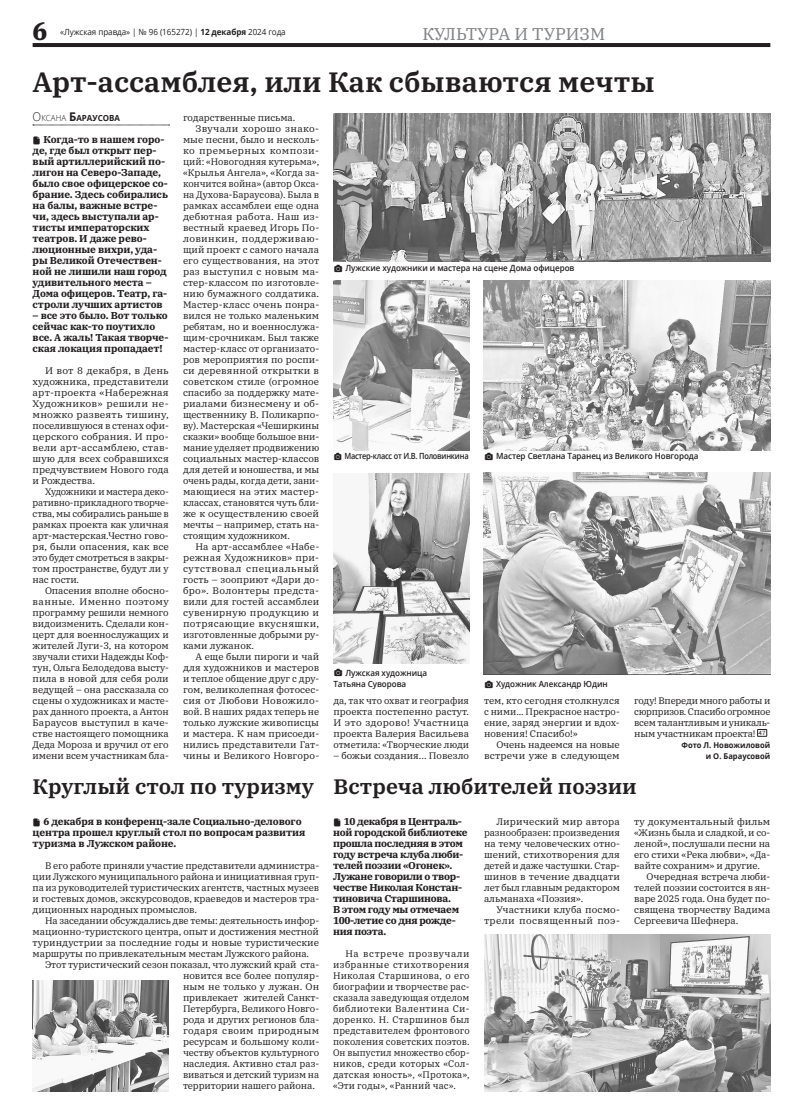
<style>
.page{position:relative;width:803px;height:1120px;background:#fff}
.page>*{position:absolute;margin:0;border:0;box-sizing:border-box;transform-origin:0 0}
.заголовок_40{font:600 28px "IBM Plex Serif";color:#231f20}
.t1{font:700 25px "IBM Plex Serif";color:#231f20}
.заголовок_40-2{font:600 21px "IBM Plex Serif";color:#231f20}
.колотитул{font:17px "IBM Plex Serif";color:#808285}
.t2{font:700 10px/11px "IBM Plex Serif";letter-spacing:-.01em;color:#231f20}
.t3{font:700 10px/11px "IBM Plex Serif";letter-spacing:-.03em;color:#231f20}
.текст_основной{font:9.5px/11px "IBM Plex Serif";letter-spacing:-.01em;color:#231f20;text-align:justify}
.текст_основной-2{font:9.5px/11px "IBM Plex Serif";letter-spacing:-.01em;color:#231f20;text-align:justify;scale:1.05 1}
.текст_основной-3{font:9.5px/11px "IBM Plex Serif";letter-spacing:.02em;color:#231f20;text-align:right}
.t4{font:600 8.5px/11px "Open Sans";letter-spacing:-.01em;color:#231f20;scale:.95 1}
.t5{font:8.5px "Open Sans";letter-spacing:-.01em;color:#231f20;scale:.95 1}
.t6{font:600 8.5px "Open Sans";letter-spacing:-.03em;color:#231f20;scale:.87 1}
.автор{font:700 8.4px "Open Sans";color:#231f20;scale:.95 1}
.автор_внизу{font:700 8px/11px "Open Sans";color:#231f20;text-align:right;scale:.95 1}
.Основной_тескт{font:6px "Pragmatica C";color:#231f20}
.s1{font-weight:700}
.s2{font-weight:300;font-size:12px}
.s3{font-weight:300}
.s4{font-size:12px}
</style>
<div class="page">
<hr style="left:33px;top:43px;width:737px;height:4px;background:#231f20">
<svg style="left:33px;top:125px;width:136px;height:1px"></svg>
<img style="left:333px;top:113px;width:437px;height:149px">
<img style="left:333px;top:473px;width:136px;height:190px">
<img style="left:483px;top:281px;width:287px;height:169px">
<img style="left:483px;top:473px;width:287px;height:202px">
<img style="left:333px;top:281px;width:136px;height:169px">
<svg style="left:757px;top:729px;width:10px;height:8px"></svg>
<img style="left:33px;top:980px;width:136px;height:111px">
<img style="left:484px;top:934px;width:286px;height:157px">
<h2 class="t1" style="left:33px;top:11px;width:16px">6</h2>
<p class="t5" style="left:60px;top:26px;width:239px">«Лужская правда» | № 96 (165272) | <span class="s1">12 декабря</span> 2024 года</p>
<p class="колотитул" style="left:422px;top:21px;width:184px">КУЛЬТУРА И ТУРИЗМ</p>
<p class="заголовок_40" style="left:33px;top:60px;width:623px">Арт-ассамблея, или Как сбываются мечты</p>
<p class="текст_основной" style="left:183px;top:111px;width:114px">годарственные письма.</p>
<p class="текст_основной" style="left:183px;top:122px;width:138px;text-indent:12px">Звучали хорошо знако&shy;мые песни, было и несколь&shy;ко премьерных компози&shy;ций: «Новогодняя кутерьма», «Крылья Ангела», «Когда за&shy;кончится война» (автор Окса&shy;на Духова-Бараусова). Была в рамках ассамблеи еще одна дебютная работа. Наш из&shy;вестный краевед Игорь По&shy;ловинкин, поддерживаю&shy;щий проект с самого начала его существования, на этот раз выступил с новым ма&shy;стер-классом по изготовле&shy;нию бумажного солдатика.<br>Мастер-класс очень понра&shy;вился не только маленьким ребятам, но и военнослужа&shy;щим-срочникам. Был также мастер-класс от организато&shy;ров мероприятия по роспи&shy;си деревянной открытки в советском стиле (огромное спасибо за поддержку мате&shy;риалами бизнесмену и об&shy;щественнику В. Поликарпо&shy;ву). Мастерская «Чеширкины сказки» вообще большое вни&shy;мание уделяет продвижению социальных мастер-классов для детей и юношества, и мы очень рады, когда дети, зани&shy;мающиеся на этих мастер&shy;классах, становятся чуть бли&shy;же к осуществлению своей мечты – например, стать на&shy;стоящим художником.</p>
<p class="текст_основной" style="left:183px;top:540px;width:138px;text-indent:12px">На арт-ассамблее «Набе&shy;режная Художников» при&shy;сутствовал специальный гость – зооприют «Дари до&shy;бро». Волонтеры предста&shy;вили для гостей ассамблеи сувенирную продукцию и потрясающие вкусняшки, изготовленные добрыми ру&shy;ками лужанок.</p>
<p class="текст_основной" style="left:183px;top:650px;width:138px;text-indent:12px">А еще были пироги и чай для художников и мастеров и теплое общение друг с дру&shy;гом, великолепная фотосес&shy;сия от Любови Новожило&shy;вой. В наших рядах теперь не только лужские живописцы и мастера. К нам присоеди&shy;нились представители Гат&shy;чины и Великого Новгоро-</p>
<p class="автор" style="left:33px;top:112px;width:93px"><span class="s2">О</span><span class="s3">ксана</span> <span class="s4">Б</span>араусова</p>
<p class="t2" style="left:33px;top:133px;width:137px;text-indent:11px">Когда-то в нашем горо&shy;де, где был открыт пер&shy;вый артиллерийский по&shy;лигон на Северо-Западе, было свое офицерское со&shy;брание. Здесь собирались на балы, важные встре&shy;чи, здесь выступали ар&shy;тисты императорских театров. И даже рево&shy;люционные вихри, уда&shy;ры Великой Отечествен&shy;ной не лишили наш город удивительного места –<br>Дома офицеров. Театр, га&shy;строли лучших артистов</p>
<p class="t2" style="left:33px;top:309px;width:137px">– все это было. Вот только сейчас как-то поутихло все. А жаль! Такая творче&shy;ская локация пропадает!</p>
<p class="текст_основной-2" style="left:33px;top:364px;width:131px;text-indent:12px">И вот 8 декабря, в День художника, представители арт-проекта «Набережная Художников» решили не&shy;множко развеять тишину, поселившуюся в стенах офи&shy;церского собрания. И про&shy;вели арт-ассамблею, став&shy;шую для всех собравшихся предчувствием Нового года и Рождества.</p>
<p class="текст_основной" style="left:33px;top:485px;width:138px;text-indent:12px">Художники и мастера деко&shy;ративно-прикладного творче&shy;ства, мы собирались раньше в рамках проекта как уличная арт-мастерская.Честно гово&shy;ря, были опасения, как все это будет смотреться в закры&shy;том пространстве, будут ли у нас гости.</p>
<p class="текст_основной" style="left:33px;top:584px;width:138px;text-indent:12px">Опасения вполне обосно&shy;ванные. Именно поэтому программу решили немного видоизменить. Сделали кон&shy;церт для военнослужащих и жителей Луги-3, на котором звучали стихи Надежды Коф&shy;тун, Ольга Белодедова высту&shy;пила в новой для себя роли ведущей – она рассказала со сцены о художниках и масте&shy;рах данного проекта, а Антон Бараусов выступил в каче&shy;стве настоящего помощника Деда Мороза и вручил от его имени всем участникам бла-</p>
<p class="t4" style="left:345px;top:262px;width:242px">Лужские художники и мастера на сцене Дома офицеров</p>
<p class="t4" style="left:496px;top:451px;width:214px">Мастер Светлана Таранец из Великого Новгорода</p>
<p class="t6" style="left:344px;top:450px;width:144px">Мастер-класс от И.В. Половинкина</p>
<p class="t4" style="left:333px;top:667px;width:100px;text-indent:12px">Лужская художница<br>Татьяна Суворова</p>
<p class="t4" style="left:496px;top:678px;width:119px">Художник Александр Юдин</p>
<p class="текст_основной" style="left:634px;top:694px;width:138px">году! Впереди много работы и сюрпризов. Спасибо огромное всем талантливым и уникаль&shy;ным участникам проекта!</p>
<p class="текст_основной" style="left:333px;top:694px;width:137px">да, так что охват и география проекта постепенно растут.<br>И это здорово! Участница проекта Валерия Васильева отметила: «Творческие люди</p>
<p class="текст_основной" style="left:333px;top:749px;width:137px">– божьи создания... Повезло</p>
<p class="текст_основной" style="left:484px;top:694px;width:137px">тем, кто сегодня столкнулся с ними... Прекрасное настро&shy;ение, заряд энергии и вдох&shy;новения! Спасибо!»</p>
<p class="текст_основной" style="left:484px;top:738px;width:137px;text-align:right">Очень надеемся на новые встречи уже в следующем</p>
<p class="Основной_тескт" style="left:758px;top:730px;width:9px">47</p>
<p class="автор_внизу" style="left:681px;top:739px;width:95px">Фото Л. Новожиловой и О. Бараусовой</p>
<p class="заголовок_40-2" style="left:33px;top:769px;width:283px">Круглый стол по туризму</p>
<p class="заголовок_40-2" style="left:333px;top:769px;width:305px">Встреча любителей поэзии</p>
<p class="t3" style="left:333px;top:815px;width:136px;text-indent:11px">10 декабря в Централь&shy;ной городской библиотеке прошла последняя в этом году встреча клуба люби&shy;телей поэзии «Огонек».<br>Лужане говорили о твор&shy;честве Николая Констан&shy;тиновича Старшинова.<br>В этом году мы отмечаем<br>100-летие со дня рожде&shy;ния поэта.</p>
<p class="текст_основной" style="left:333px;top:947px;width:138px;text-indent:12px">На встрече прозвучали избранные стихотворения Николая Старшинова, о его биографии и творчестве рас&shy;сказала заведующая отделом библиотеки Валентина Си&shy;доренко. Н. Старшинов был представителем фронтового поколения советских поэтов.<br>Он выпустил множество сбор&shy;ников, среди которых «Сол&shy;датская юность», «Протока», «Эти годы», «Ранний час».</p>
<p class="t2" style="left:33px;top:815px;width:274px;text-indent:11px">6 декабря в конференц-зале Социально-делового центра прошел круглый стол по вопросам развития туризма в Лужском районе.</p>
<p class="текст_основной" style="left:33px;top:859px;width:288px;text-indent:12px">В его работе приняли участие представители администра&shy;ции Лужского муниципального района и инициативная груп&shy;па из руководителей туристических агентств, частных музеев и гостевых домов, экскурсоводов, краеведов и мастеров тра&shy;диционных народных промыслов.</p>
<p class="текст_основной" style="left:33px;top:914px;width:288px;text-indent:12px">На заседании обсуждались две темы: деятельность инфор&shy;мационно-туристского центра, опыт и достижения местной туриндустрии за последние годы и новые туристические маршруты по привлекательным местам Лужского района.</p>
<p class="текст_основной" style="left:183px;top:958px;width:138px;text-indent:-138px">Этот туристический сезон показал, что лужский край ста&shy;новится все более популяр&shy;ным не только у лужан. Он привлекает жителей Санкт-Петербурга, Великого Новго&shy;рода и других регионов бла&shy;годаря своим природным ресурсам и большому коли&shy;честву объектов культурного наследия. Активно стал раз&shy;виваться и детский туризм на территории нашего района.</p>
<p class="текст_основной" style="left:484px;top:815px;width:137px;text-indent:12px">Лирический мир автора разнообразен: произведения на тему человеческих отно&shy;шений, стихотворения для детей и даже частушки. Стар&shy;шинов в течение двадцати лет был главным редактором альманаха «Поэзия».</p>
<p class="текст_основной-3" style="left:484px;top:903px;width:137px">Участники клуба посмо&shy;трели посвященный поэ-</p>
<p class="текст_основной" style="left:634px;top:815px;width:138px">ту документальный фильм «Жизнь была и сладкой, и со&shy;леной», послушали песни на его стихи «Река любви», «Да&shy;вайте сохраним» и другие.</p>
<p class="текст_основной" style="left:634px;top:870px;width:138px;text-indent:12px">Очередная встреча люби&shy;телей поэзии состоится в ян&shy;варе 2025 года. Она будет по&shy;священа творчеству Вадима Сергеевича Шефнера.</p>
</div>
